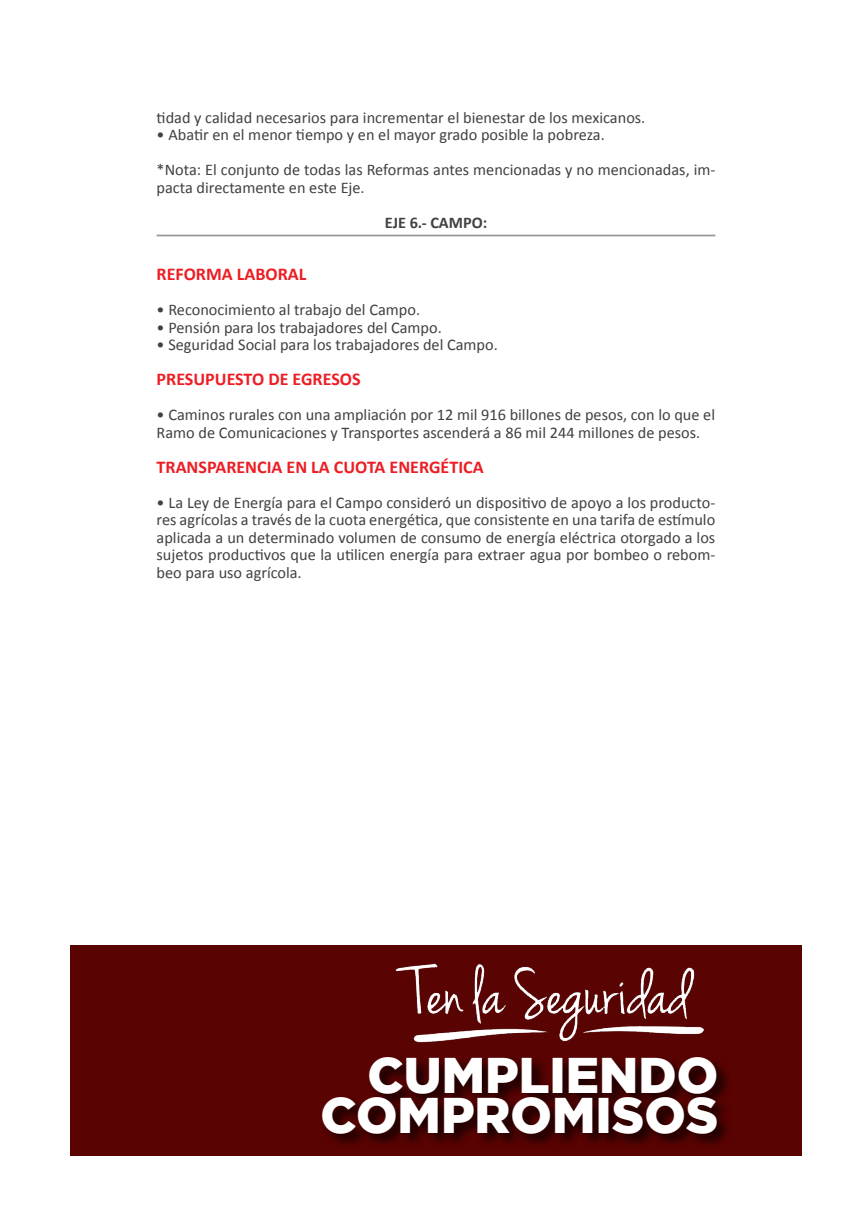
<style>
.page{position:relative;width:844px;height:1231px;background:#fff}
.page>*{position:absolute;margin:0;border:0;box-sizing:border-box;transform-origin:0 0}
.t1{font:900 49.88px/40.4px "Gotham";color:#fff;text-align:right}
.t2{font:700 18.03px "Calibri";color:#ed1d24}
.t3{font:16.28px/17.5px "Calibri";color:#414042}
.t4{font:700 16.28px "Calibri";color:#414042}
</style>
<div class="page">
<hr style="left:156px;top:234px;width:559px;height:2px;background:#95979a">
<div style="left:70px;top:945px;width:731px;height:210px;background:#590302"></div>
<div style="left:320px;top:1054px;width:412px;height:95px;background:#000;opacity:.75"></div>
<img style="left:395px;top:963px;width:308px;height:78px">
<p class="t3" style="left:156px;top:108px;width:490px">tidad y calidad necesarios para incrementar el bienestar de los mexicanos.</p>
<p class="t3" style="left:156px;top:117px;width:560px;line-height:35px">• Abatir en el menor tiempo y en el mayor grado posible la pobreza.<br>*Nota: El conjunto de todas las Reformas antes mencionadas y no mencionadas, im-</p>
<p class="t3" style="left:156px;top:178px;width:209px">pacta directamente en este Eje.</p>
<p class="t4" style="left:384px;top:212px;width:104px">EJE 6.- CAMPO:</p>
<p class="t2" style="left:156px;top:262px;width:151px">REFORMA LABORAL</p>
<p class="t3" style="left:156px;top:301px;width:265px">• Reconocimiento al trabajo del Campo.</p>
<p class="t3" style="left:156px;top:318px;width:287px">• Pensión para los trabajadores del Campo.</p>
<p class="t3" style="left:156px;top:336px;width:342px">• Seguridad Social para los trabajadores del Campo.</p>
<p class="t2" style="left:156px;top:367px;width:205px">PRESUPUESTO DE EGRESOS</p>
<p class="t3" style="left:156px;top:406px;width:560px">• Caminos rurales con una ampliación por 12 mil 916 billones de pesos, con lo que el<br>Ramo de Comunicaciones y Transportes ascenderá a 86 mil 244 millones de pesos.</p>
<p class="t2" style="left:156px;top:455px;width:328px">TRANSPARENCIA EN LA CUOTA ENERGÉTICA</p>
<p class="t3" style="left:156px;top:493px;width:560px;text-align:justify">• La Ley de Energía para el Campo consideró un dispositivo de apoyo a los producto&shy;res agrícolas a través de la cuota energética, que consistente en una tarifa de estímulo aplicada a un determinado volumen de consumo de energía eléctrica otorgado a los sujetos productivos que la utilicen energía para extraer agua por bombeo o rebom&shy;beo para uso agrícola.</p>
<h1 class="t1" style="left:320px;top:1053px;width:399px">CUMPLIENDO<br>COMPROMISOS</h1>
</div>
